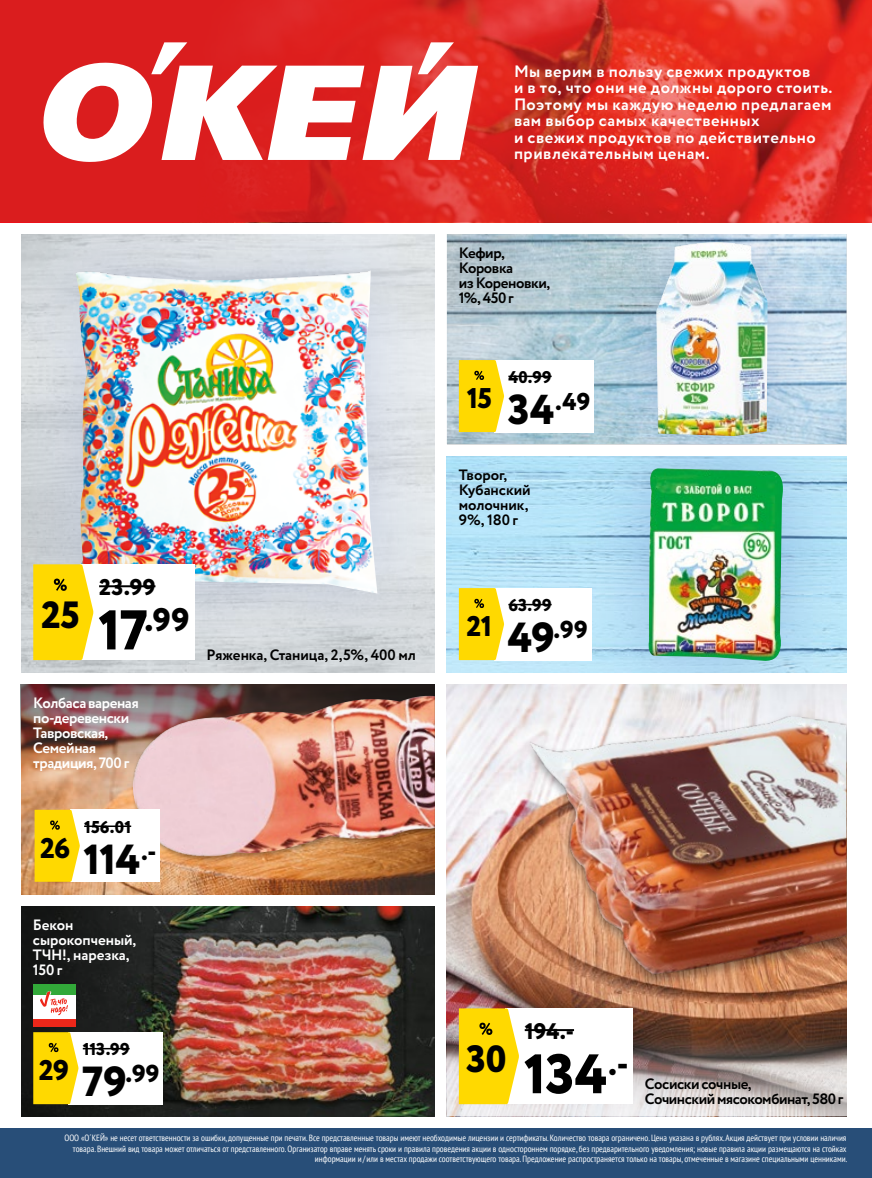
<style>
.page{position:relative;width:872px;height:1178px;background:#fff}
.page>*{position:absolute;margin:0;border:0;box-sizing:border-box;transform-origin:0 0}
.t1{font:800 55.5px "Circe";color:#000}
.t2{font:800 42px "Circe";color:#000}
.t3{font:800 37.95px "Circe";color:#000}
.t4{font:800 32.55px "Circe";color:#000}
.t5{font:800 28.5px "Circe";letter-spacing:-.02em;color:#000}
.t6{font:800 24.45px "Circe";color:#000}
.t7{font:800 24.3px "Circe";color:#000}
.t8{font:800 22.8px "Circe";color:#000}
.t9{font:800 22.5px "Circe";color:#000}
.t10{font:800 17.1px "Circe";letter-spacing:.01em;color:#000}
.t11{font:800 16.95px "Circe";color:#000}
.t12{font:700 16.5px/16.5px "Circe";letter-spacing:.03em;color:#fff}
.t13{font:700 15px/15px "Circe";letter-spacing:-.03em;color:#000}
.t14{font:700 15px/15px "Circe";letter-spacing:-.025em;color:#fff}
.t15{font:700 15px/15px "Circe";letter-spacing:-.005em;color:#000}
.t16{font:700 15px/15px "Circe";letter-spacing:-.005em;color:#fff}
.t17{font:condensed 9px/10.5px "PT Sans";color:#fff;text-align:right}
.s1{font-size:41.7px}
.s2{font-size:55.8px}
.s3{font-size:42px}
</style>
<div class="page">
<img style="left:21px;top:780px;width:414px;height:114px">
<img style="left:447px;top:684px;width:399px;height:338px">
<img style="left:163px;top:906px;width:272px;height:210px">
<img style="left:21px;top:659px;width:414px;height:13px">
<img style="left:447px;top:234px;width:399px;height:210px">
<img style="left:447px;top:456px;width:131px;height:216px">
<img style="left:510px;top:698px;width:336px;height:295px">
<div style="left:21px;top:234px;width:414px;height:425px;background:#445dad;opacity:.2"></div>
<img style="left:73px;top:270px;width:304px;height:324px">
<div style="left:578px;top:456px;width:268px;height:216px;background:#445dad;opacity:.3"></div>
<img style="left:648px;top:468px;width:135px;height:193px">
<div style="left:585px;top:234px;width:253px;height:210px;background:#445dad;opacity:.3"></div>
<img style="left:656px;top:242px;width:111px;height:194px">
<svg style="left:447px;top:1022px;width:399px;height:94px;background:#a3948f"></svg>
<svg style="left:21px;top:906px;width:142px;height:210px;background:#1e201e"></svg>
<img style="left:21px;top:684px;width:414px;height:96px">
<img style="left:126px;top:693px;width:309px;height:173px">
<div style="left:0;top:1128px;width:872px;height:50px;background:#284e78"></div>
<div style="left:494px;top:588px;width:97px;height:72px;background:#fff"></div>
<hr style="left:508px;top:604px;width:43px;height:1px;background:#000">
<svg style="left:459px;top:588px;width:45px;height:72px;background:#fbd917"></svg>
<div style="left:80px;top:564px;width:114px;height:96px;background:#fff"></div>
<hr style="left:99px;top:585px;width:56px;height:2px;background:#000">
<svg style="left:33px;top:564px;width:60px;height:96px;background:#fbd917"></svg>
<div style="left:70px;top:810px;width:90px;height:72px;background:#fff"></div>
<hr style="left:84px;top:825px;width:47px;height:2px;background:#000">
<svg style="left:35px;top:810px;width:45px;height:72px;background:#fbd918"></svg>
<div style="left:69px;top:1032px;width:94px;height:72px;background:#fff"></div>
<hr style="left:83px;top:1048px;width:47px;height:1px;background:#000">
<svg style="left:33px;top:1032px;width:45px;height:72px;background:#f9d715"></svg>
<div style="left:506px;top:1008px;width:127px;height:96px;background:#fff"></div>
<hr style="left:525px;top:1029px;width:49px;height:2px;background:#000">
<svg style="left:459px;top:1008px;width:60px;height:96px;background:#fbd917"></svg>
<div style="left:494px;top:360px;width:100px;height:72px;background:#fff"></div>
<hr style="left:508px;top:376px;width:43px;height:1px;background:#000">
<svg style="left:459px;top:360px;width:45px;height:72px;background:#fbd917"></svg>
<div style="left:33px;top:984px;width:42px;height:42px;background:#fff"></div>
<div style="left:33px;top:984px;width:42px;height:11px;background:#32a939"></div>
<div style="left:33px;top:1019px;width:42px;height:7px;background:#ed271a"></div>
<svg style="left:40px;top:991px;width:28px;height:24px"></svg>
<img style="left:703px;top:0;width:169px;height:222px">
<svg style="left:0;top:0;width:703px;height:222px;background:#d92723"></svg>
<svg style="left:38px;top:42px;width:440px;height:121px"></svg>
<h3 class="t12" style="left:514px;top:64px;width:320px">Мы верим в пользу свежих продуктов<br>и в то, что они не должны дорого стоить.<br>Поэтому мы каждую неделю предлагаем вам выбор самых качественных<br>и свежих продуктов по действительно привлекательным ценам.</h3>
<h3 class="t13" style="left:459px;top:246px;width:93px">Кефир,<br>Коровка<br>из Кореновки,<br>1%, 450 г</h3>
<h3 class="t5" style="left:467px;top:379px;width:27px">15</h3>
<h3 class="t11" style="left:508px;top:366px;width:45px">40.99</h3>
<h3 class="t7" style="left:508px;top:385px;width:84px"><span class="s1">34</span>.49</h3>
<h3 class="t3" style="left:41px;top:589px;width:40px">25</h3>
<h3 class="t8" style="left:99px;top:572px;width:58px">23.99</h3>
<h3 class="t4" style="left:98px;top:598px;width:93px"><span class="s2">17</span>.99</h3>
<h3 class="t14" style="left:33px;top:696px;width:107px">Колбаса вареная по-деревенски<br>Тавровская,<br>Семейная традиция, 700 г</h3>
<h3 class="t15" style="left:206px;top:648px;width:211px">Ряженка, Станица, 2,5%, 400 мл</h3>
<h3 class="t5" style="left:40px;top:828px;width:32px">26</h3>
<h3 class="t10" style="left:84px;top:815px;width:49px">156.01</h3>
<h2 class="t2" style="left:83px;top:831px;width:74px">114<sup>.-</sup></h2>
<h3 class="t16" style="left:33px;top:918px;width:105px">Бекон сырокопченый,<br>ТЧН!, нарезка,<br>150 г</h3>
<h3 class="t5" style="left:39px;top:1051px;width:32px">29</h3>
<h3 class="t10" style="left:83px;top:1038px;width:48px">113.99</h3>
<h3 class="t6" style="left:82px;top:1057px;width:79px"><span class="s3">79</span>.99</h3>
<h3 class="t15" style="left:459px;top:468px;width:73px">Творог,<br>Кубанский молочник,<br>9%, 180 г</h3>
<h3 class="t5" style="left:466px;top:607px;width:27px">21</h3>
<h3 class="t10" style="left:508px;top:594px;width:45px">63.99</h3>
<h3 class="t6" style="left:508px;top:613px;width:81px"><span class="s3">49</span>.99</h3>
<h3 class="t3" style="left:466px;top:1033px;width:42px">30</h3>
<h3 class="t9" style="left:525px;top:1016px;width:51px">194.-</h3>
<h1 class="t1" style="left:524px;top:1036px;width:106px">134<sup>.-</sup></h1>
<h3 class="t13" style="left:645px;top:1077px;width:200px">Сосиски сочные,<br>Сочинский мясокомбинат, 580 г</h3>
<p class="t17" style="left:64px;top:1132px;width:784px">ООО «О´КЕЙ» не несет ответственности за ошибки, допущенные при печати. Все представленные товары имеют необходимые лицензии и сертификаты. Количество товара ограничено. Цена указана в рублях. Акция действует при условии наличия товара. Внешний вид товара может отличаться от представленного. Организатор вправе менять сроки и правила проведения акции в одностороннем порядке, без предварительного уведомления; новые правила акции размещаются на стойках информации и / или в местах продажи соответствующего товара. Предложение распространяется только на товары, отмеченные в магазине специальными ценниками.</p>
</div>
